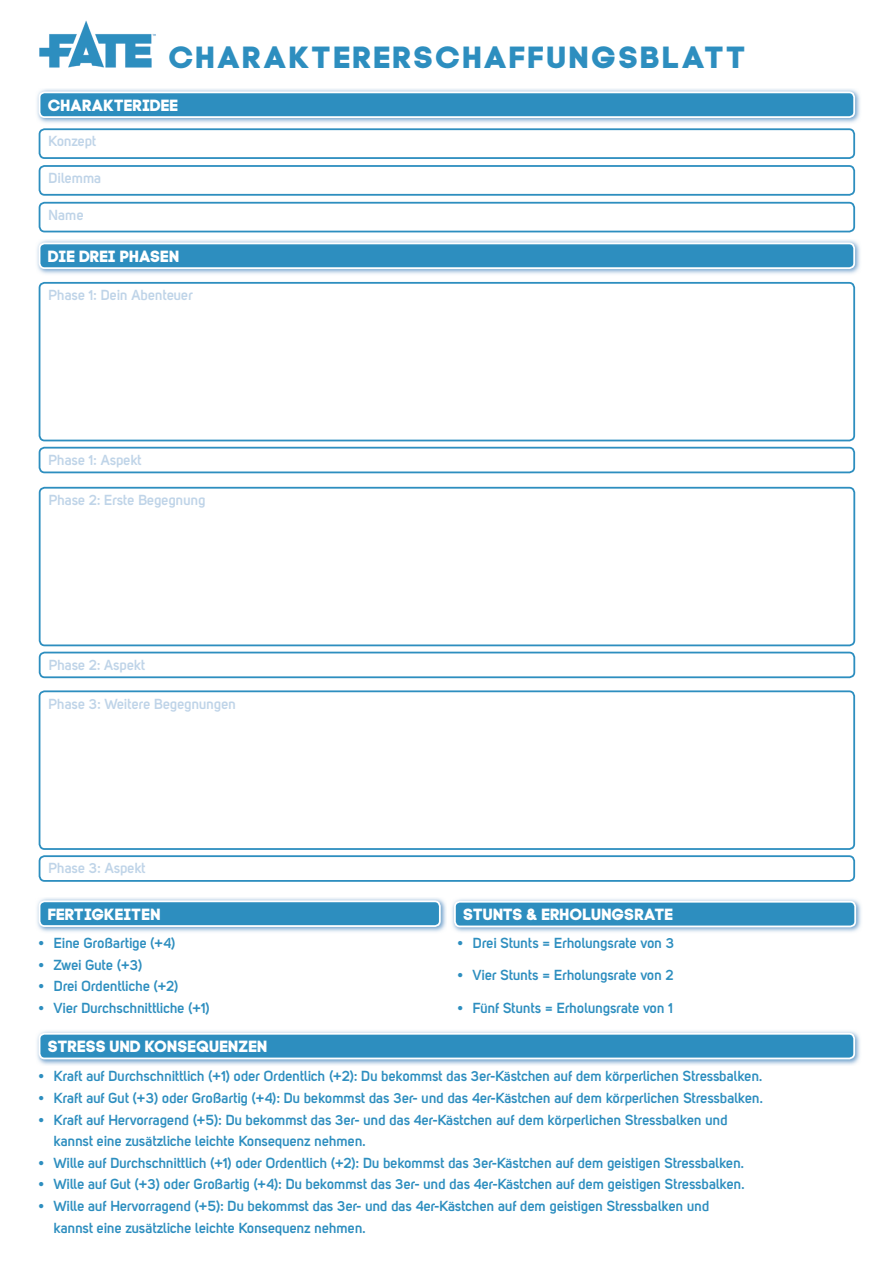
<style>
.page{position:relative;width:893px;height:1263px;background:#fff}
.page>*{position:absolute;margin:0;border:0;box-sizing:border-box;transform-origin:0 0}
.t1{font:30.6px "Code Pro Bold";letter-spacing:.08em;color:#2d8ebf;scale:1.04 1}
.t2{font:16.2px "Code Pro Bold";letter-spacing:.005em;color:#fff}
.t3{font:700 14.4px/21.6px "Uni Sans Semi";color:#2d8ebf}
.t4{font:700 14.4px "Uni Sans Semi";color:#bfd4e8}
</style>
<div class="page">
<img style="left:39px;top:20px;width:117px;height:48px">
<img style="left:37px;top:89px;width:823px;height:34px">
<div style="left:40px;top:92px;width:814px;height:25px;background:#2d8ebf;border-radius:5px"></div>
<div style="left:39px;top:91px;width:816px;height:27px;border:2px solid #fff;border-radius:5px"></div>
<div style="left:39px;top:128px;width:816px;height:31px;border:2px solid #2d8ebf;border-radius:5px"></div>
<div style="left:39px;top:165px;width:816px;height:31px;border:2px solid #2d8ebf;border-radius:5px"></div>
<div style="left:39px;top:202px;width:816px;height:30px;border:2px solid #2d8ebf;border-radius:5px"></div>
<img style="left:37px;top:240px;width:823px;height:34px">
<div style="left:40px;top:243px;width:814px;height:25px;background:#2d8ebf;border-radius:5px"></div>
<div style="left:39px;top:242px;width:816px;height:27px;border:2px solid #fff;border-radius:5px"></div>
<div style="left:39px;top:282px;width:816px;height:159px;border:2px solid #2d8ebf;border-radius:5px"></div>
<div style="left:39px;top:447px;width:816px;height:26px;border:2px solid #2d8ebf;border-radius:5px"></div>
<div style="left:39px;top:487px;width:816px;height:159px;border:2px solid #2d8ebf;border-radius:5px"></div>
<div style="left:39px;top:652px;width:816px;height:26px;border:2px solid #2d8ebf;border-radius:5px"></div>
<div style="left:39px;top:690px;width:816px;height:160px;border:2px solid #2d8ebf;border-radius:5px"></div>
<div style="left:39px;top:855px;width:816px;height:27px;border:2px solid #2d8ebf;border-radius:5px"></div>
<img style="left:37px;top:1031px;width:823px;height:34px">
<div style="left:40px;top:1034px;width:814px;height:24px;background:#2d8ebf;border-radius:5px"></div>
<div style="left:39px;top:1033px;width:816px;height:26px;border:2px solid #fff;border-radius:5px"></div>
<img style="left:37px;top:898px;width:409px;height:34px">
<div style="left:40px;top:901px;width:400px;height:25px;background:#2d8ebf;border-radius:5px"></div>
<div style="left:39px;top:900px;width:402px;height:27px;border:2px solid #fff;border-radius:5px"></div>
<img style="left:452px;top:899px;width:409px;height:33px">
<div style="left:455px;top:902px;width:400px;height:24px;background:#2d8ebf;border-radius:5px"></div>
<div style="left:454px;top:901px;width:402px;height:26px;border:2px solid #fff;border-radius:5px"></div>
<h1 class="t1" style="left:170px;top:39px;width:556px">CHARAKTERERSCHAFFUNGSBLATT</h1>
<p class="t2" style="left:49px;top:95px;width:132px">CHARAKTERIDEE</p>
<p class="t4" style="left:49px;top:133px;width:49px">Konzept</p>
<p class="t4" style="left:49px;top:169px;width:54px">Dilemma</p>
<p class="t4" style="left:49px;top:206px;width:37px">Name</p>
<p class="t2" style="left:49px;top:246px;width:133px">DIE DREI PHASEN</p>
<p class="t4" style="left:49px;top:286px;width:146px">Phase 1: Dein Abenteuer</p>
<p class="t4" style="left:49px;top:451px;width:95px">Phase 1: Aspekt</p>
<p class="t4" style="left:49px;top:491px;width:158px">Phase 2: Erste Begegnung</p>
<p class="t4" style="left:49px;top:656px;width:98px">Phase 2: Aspekt</p>
<p class="t4" style="left:49px;top:695px;width:189px">Phase 3: Weitere Begegnungen</p>
<p class="t4" style="left:49px;top:860px;width:99px">Phase 3: Aspekt</p>
<p class="t2" style="left:49px;top:904px;width:114px">FERTIGKEITEN</p>
<p class="t2" style="left:464px;top:905px;width:211px">STUNTS &amp; ERHOLUNGSRATE</p>
<p class="t3" style="left:39px;top:932px;width:138px">• Eine Großartige (+4)</p>
<p class="t3" style="left:39px;top:953px;width:105px">• Zwei Gute (+3)</p>
<p class="t3" style="left:39px;top:975px;width:141px">• Drei Ordentliche (+2)</p>
<p class="t3" style="left:39px;top:997px;width:173px">• Vier Durchschnittliche (+1)</p>
<p class="t3" style="left:458px;top:932px;width:218px">• Drei Stunts = Erholungsrate von 3</p>
<p class="t3" style="left:458px;top:964px;width:218px">• Vier Stunts = Erholungsrate von 2</p>
<p class="t3" style="left:458px;top:997px;width:217px">• Fünf Stunts = Erholungsrate von 1</p>
<p class="t2" style="left:49px;top:1037px;width:221px">STRESS UND KONSEQUENZEN</p>
<p class="t3" style="left:39px;top:1065px;width:726px">• Kraft auf Durchschnittlich (+1) oder Ordentlich (+2): Du bekommst das 3er-Kästchen auf dem körperlichen Stressbalken.</p>
<p class="t3" style="left:39px;top:1087px;width:726px">• Kraft auf Gut (+3) oder Großartig (+4): Du bekommst das 3er- und das 4er-Kästchen auf dem körperlichen Stressbalken.</p>
<p class="t3" style="left:54px;top:1108px;width:675px;text-indent:-15px">• Kraft auf Hervorragend (+5): Du bekommst das 3er- und das 4er-Kästchen auf dem körperlichen Stressbalken und kannst eine zusätzliche leichte Konsequenz nehmen.</p>
<p class="t3" style="left:39px;top:1152px;width:707px">• Wille auf Durchschnittlich (+1) oder Ordentlich (+2): Du bekommst das 3er-Kästchen auf dem geistigen Stressbalken.</p>
<p class="t3" style="left:39px;top:1173px;width:708px">• Wille auf Gut (+3) oder Großartig (+4): Du bekommst das 3er- und das 4er-Kästchen auf dem geistigen Stressbalken.</p>
<p class="t3" style="left:54px;top:1195px;width:657px;text-indent:-15px">• Wille auf Hervorragend (+5): Du bekommst das 3er- und das 4er-Kästchen auf dem geistigen Stressbalken und kannst eine zusätzliche leichte Konsequenz nehmen.</p>
</div>
